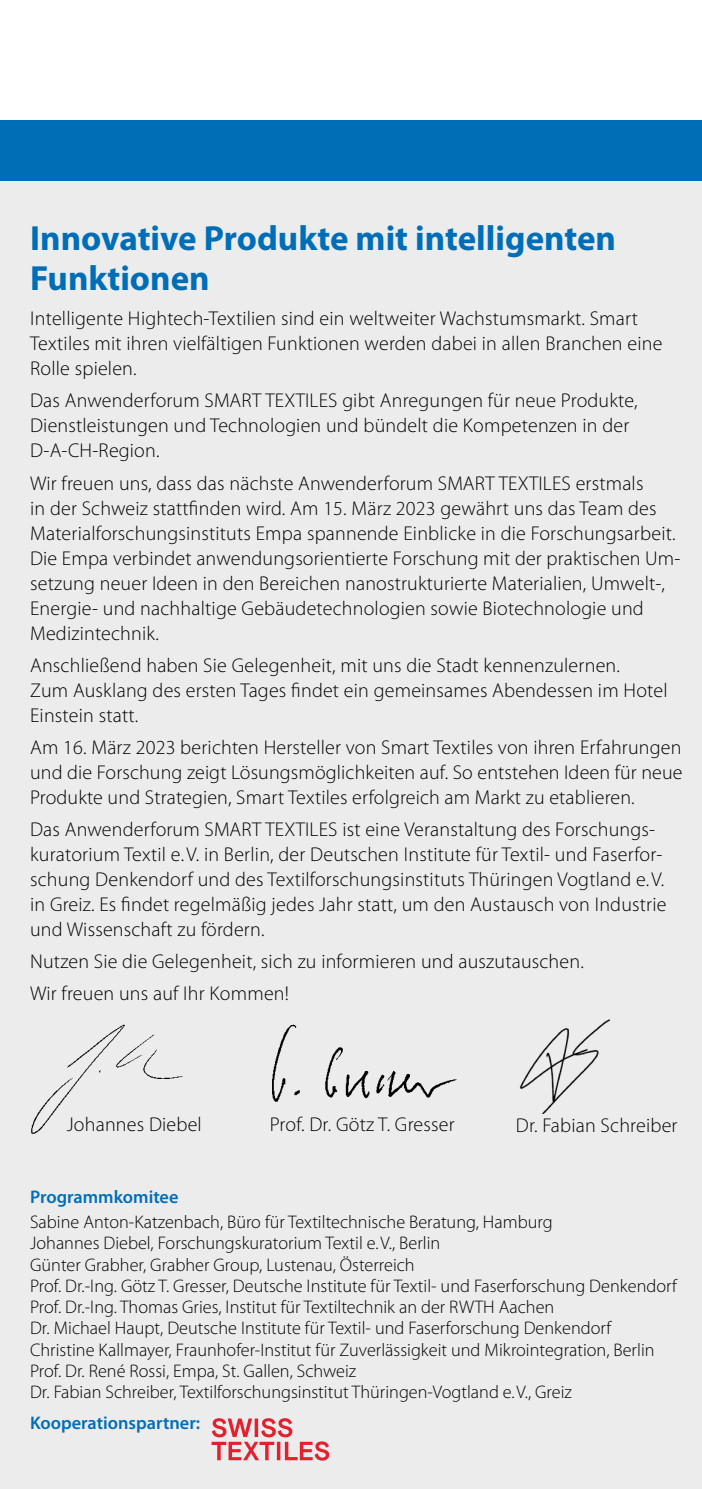
<style>
.page{position:relative;width:702px;height:1489px;background:#fff}
.page>*{position:absolute;margin:0;border:0;box-sizing:border-box;transform-origin:0 0}
.t1{font:700 35px/40px "Myriad Pro";color:#006eb7}
.t2{font:300 20px/25px "Myriad Pro";letter-spacing:.01em;color:#000}
.t3{font:300 18.25px/21.2px "Myriad Pro";color:#000}
.t4{font:600 18.25px "Myriad Pro";color:#006eb7}
</style>
<div class="page">
<div style="left:0;top:137px;width:702px;height:1351px;background:#ececed"></div>
<div style="left:0;top:120px;width:702px;height:61px;background:#006eb7"></div>
<svg style="left:211px;top:1418px;width:118px;height:42px"></svg>
<img style="left:519px;top:1019px;width:92px;height:94px">
<img style="left:272px;top:1024px;width:185px;height:78px">
<img style="left:31px;top:1024px;width:152px;height:110px">
<h1 class="t1" style="left:30px;top:217px;width:587px">Innovative Produkte mit intelligenten<br>Funktionen</h1>
<p class="t2" style="left:30px;top:306px;width:633px">Intelligente Hightech-Textilien sind ein weltweiter Wachstumsmarkt. Smart<br>Textiles mit ihren vielfältigen Funktionen werden dabei in allen Branchen eine<br>Rolle spielen.</p>
<p class="t2" style="left:30px;top:388px;width:609px">Das Anwenderforum SMART TEXTILES gibt Anregungen für neue Produkte,<br>Dienstleistungen und Technologien und bündelt die Kompetenzen in der<br>D-A-CH-Region.</p>
<p class="t2" style="left:30px;top:470px;width:651px">Wir freuen uns, dass das nächste Anwenderforum SMART TEXTILES erstmals<br>in der Schweiz stattfinden wird. Am 15. März 2023 gewährt uns das Team des Materialforschungsinstituts Empa spannende Einblicke in die Forschungsarbeit.<br>Die Empa verbindet anwendungsorientierte Forschung mit der praktischen Um&shy;setzung neuer Ideen in den Bereichen nanostrukturierte Materialien, Umwelt-, Energie- und nachhaltige Gebäudetechnologien sowie Biotechnologie und Medizintechnik.</p>
<p class="t2" style="left:30px;top:652px;width:639px">Anschließend haben Sie Gelegenheit, mit uns die Stadt kennenzulernen.<br>Zum Ausklang des ersten Tages findet ein gemeinsames Abendessen im Hotel<br>Einstein statt.</p>
<p class="t2" style="left:30px;top:734px;width:653px;text-align:justify">Am 16. März 2023 berichten Hersteller von Smart Textiles von ihren Erfahrungen und die Forschung zeigt Lösungsmöglichkeiten auf. So entstehen Ideen für neue Produkte und Strategien, Smart Textiles erfolgreich am Markt zu etablieren.</p>
<p class="t2" style="left:30px;top:816px;width:638px">Das Anwenderforum SMART TEXTILES ist eine Veranstaltung des Forschungs&shy;kuratorium Textil e.V. in Berlin, der Deutschen Institute für Textil- und Faserfor&shy;schung Denkendorf und des Textilforschungsinstituts Thüringen Vogtland e.V. in Greiz. Es findet regelmäßig jedes Jahr statt, um den Austausch von Industrie und Wissenschaft zu fördern.</p>
<p class="t2" style="left:30px;top:945px;width:555px;line-height:32px">Nutzen Sie die Gelegenheit, sich zu informieren und auszutauschen.<br>Wir freuen uns auf Ihr Kommen!</p>
<p class="t2" style="left:67px;top:1111px;width:137px">Johannes Diebel</p>
<p class="t2" style="left:270px;top:1111px;width:186px">Prof. Dr. Götz T. Gresser</p>
<p class="t2" style="left:516px;top:1112px;width:163px">Dr. Fabian Schreiber</p>
<p class="t4" style="left:30px;top:1185px;width:150px">Programmkomitee</p>
<p class="t3" style="left:30px;top:1211px;width:648px">Sabine Anton-Katzenbach, Büro für Textiltechnische Beratung, Hamburg<br>Johannes Diebel, Forschungskuratorium Textil e.V., Berlin<br>Günter Grabher, Grabher Group, Lustenau, Österreich<br>Prof. Dr.-Ing. Götz T. Gresser, Deutsche Institute für Textil- und Faserforschung Denkendorf Prof. Dr.-Ing. Thomas Gries, Institut für Textiltechnik an der RWTH Aachen<br>Dr. Michael Haupt, Deutsche Institute für Textil- und Faserforschung Denkendorf Christine Kallmayer, Fraunhofer-Institut für Zuverlässigkeit und Mikrointegration, Berlin Prof. Dr. René Rossi, Empa, St. Gallen, Schweiz<br>Dr. Fabian Schreiber, Textilforschungsinstitut Thüringen-Vogtland e.V., Greiz</p>
<p class="t4" style="left:30px;top:1411px;width:171px">Kooperationspartner:</p>
</div>
